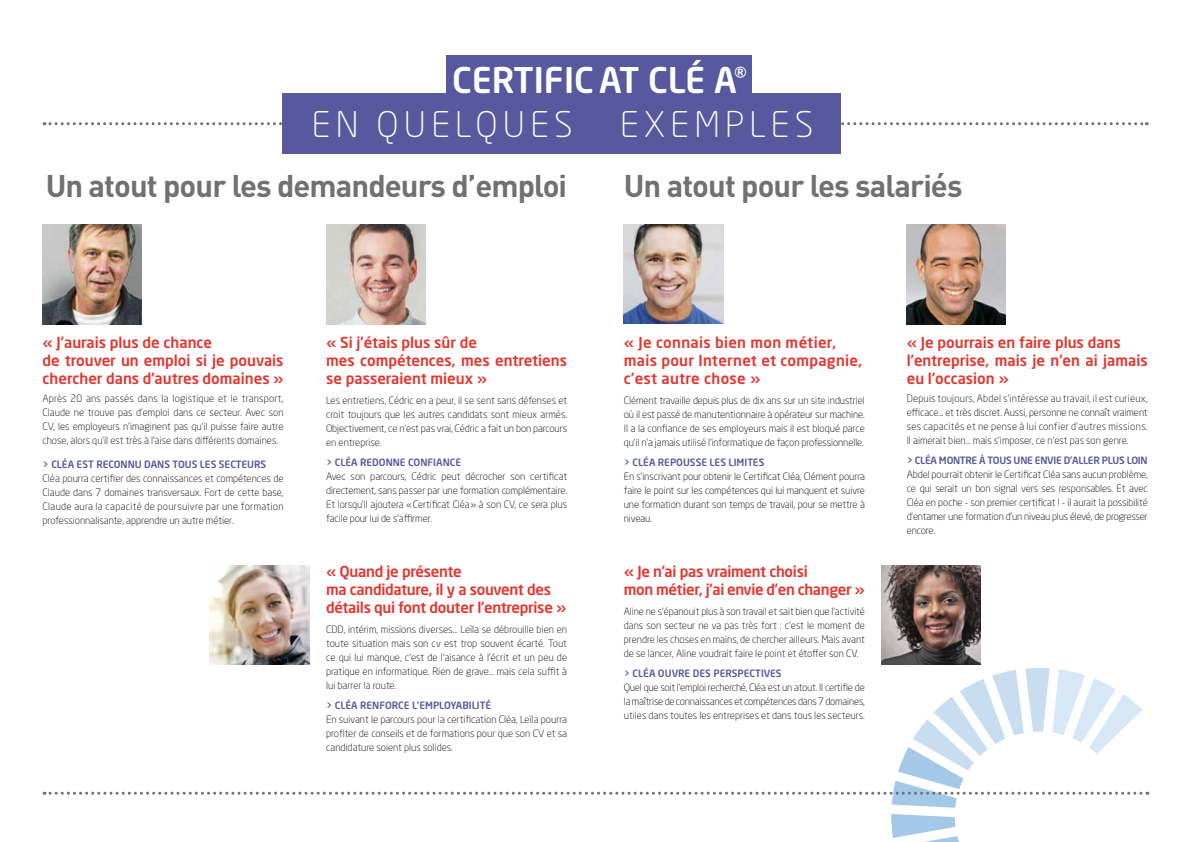
<style>
.page{position:relative;width:1191px;height:842px;background:#fff}
.page>*{position:absolute;margin:0;border:0;box-sizing:border-box;transform-origin:0 0}
.t1{font:300 35px "Neo Sans Std";color:#fff}
.t2{font:500 35px "Neo Sans Std";color:#fff}
.t3{font:700 31px "DIN";letter-spacing:-.05em;color:#707172}
.t4{font:500 15px/18px "Neo Sans Std";color:#e5352d}
.t5{font:500 15px/18px "Neo Sans Std";letter-spacing:-.02em;color:#e5352d}
.t6{font:500 15px/18px "Neo Sans Std";letter-spacing:.02em;color:#e5352d}
.t7{font:300 10px/14px "Neo Sans Std";letter-spacing:-.01em;color:#000;text-align:justify}
.t8{font:500 10px "Neo Sans Std";letter-spacing:-.02em;color:#58589f}
.t9{font:500 10px "Neo Sans Std";color:#58589f}
</style>
<div class="page">
<svg style="left:891px;top:814px;width:68px;height:28px"></svg>
<svg style="left:44px;top:122px;width:238px;height:3px"></svg>
<svg style="left:44px;top:668px;width:1104px;height:140px"></svg>
<svg style="left:840px;top:122px;width:307px;height:3px"></svg>
<div style="left:282px;top:94px;width:313px;height:60px;background:#58589f"></div>
<div style="left:595px;top:94px;width:245px;height:60px;background:#58589f"></div>
<div style="left:446px;top:55px;width:306px;height:47px;background:#58589f"></div>
<img style="left:210px;top:565px;width:99px;height:99px">
<img style="left:43px;top:225px;width:99px;height:99px">
<img style="left:906px;top:224px;width:100px;height:100px">
<img style="left:326px;top:225px;width:99px;height:99px">
<img style="left:881px;top:565px;width:99px;height:99px">
<img style="left:624px;top:224px;width:99px;height:100px">
<h1 class="t2" style="left:452px;top:58px;width:296px">CERTIFIC AT Clé A<sup>®</sup></h1>
<h1 class="t1" style="left:312px;top:103px;width:22px">en</h1>
<h1 class="t1" style="left:376px;top:103px;width:26px">quelques</h1>
<h1 class="t1" style="left:620px;top:103px;width:75px">exemples</h1>
<h2 class="t3" style="left:46px;top:165px;width:523px">Un atout pour les demandeurs d’emploi</h2>
<h2 class="t3" style="left:624px;top:165px;width:340px">Un atout pour les salariés</h2>
<h3 class="t4" style="left:43px;top:333px;width:242px">« J’aurais plus de chance<br>de trouver un emploi si je pouvais chercher dans d’autres domaines »</h3>
<p class="t7" style="left:43px;top:392px;width:242px">Après 20 ans passés dans la logistique et le transport, Claude ne trouve pas d’emploi dans ce secteur. Avec son CV, les employeurs n’imaginent pas qu’il puisse faire autre chose, alors qu’il est très à l’aise dans différents domaines.</p>
<p class="t8" style="left:43px;top:458px;width:41px">&gt; CléA est</p>
<p class="t8" style="left:96px;top:458px;width:8px">reconnu</p>
<p class="t8" style="left:144px;top:458px;width:8px">dans</p>
<p class="t8" style="left:173px;top:458px;width:8px">tous</p>
<p class="t8" style="left:200px;top:458px;width:7px">les</p>
<p class="t8" style="left:219px;top:458px;width:7px">secteurs</p>
<p class="t7" style="left:43px;top:472px;width:242px">Cléa pourra certifier des connaissances et compétences de Claude dans 7 domaines transversaux. Fort de cette base, Claude aura la capacité de poursuivre par une formation professionnalisante, apprendre un autre métier.</p>
<h3 class="t4" style="left:326px;top:333px;width:242px">« Si j’étais plus sûr de<br>mes compétences, mes entretiens se passeraient mieux »</h3>
<p class="t7" style="left:326px;top:394px;width:242px">Les entretiens, Cédric en a peur, il se sent sans défenses et croit toujours que les autres candidats sont mieux armés.<br>Objectivement, ce n’est pas vrai, Cédric a fait un bon parcours en entreprise.</p>
<p class="t8" style="left:326px;top:456px;width:42px">&gt; CléA redonne</p>
<p class="t8" style="left:408px;top:456px;width:7px">confiance</p>
<p class="t7" style="left:326px;top:470px;width:242px">Avec son parcours, Cédric peut décrocher son certificat directement, sans passer par une formation complémentaire.<br>Et lorsqu’il ajoutera «Certificat Cléa» à son CV, ce sera plus facile pour lui de s’affirmer.</p>
<h3 class="t5" style="left:326px;top:562px;width:242px">« Quand je présente<br>ma candidature, il y a souvent des détails qui font douter l’entreprise »</h3>
<p class="t7" style="left:326px;top:622px;width:242px">CDD, intérim, missions diverses… Leïla se débrouille bien en toute situation mais son cv est trop souvent écarté. Tout ce qui lui manque, c’est de l’aisance à l’écrit et un peu de pratique en informatique. Rien de grave… mais cela suffit à lui barrer la route.</p>
<p class="t9" style="left:326px;top:698px;width:166px">&gt; CléA renforce l’employabilité</p>
<p class="t7" style="left:326px;top:712px;width:242px">En suivant le parcours pour la certification Cléa, Leïla pourra profiter de conseils et de formations pour que son CV et sa candidature soient plus solides.</p>
<h3 class="t6" style="left:624px;top:333px;width:240px">« Je connais bien mon métier, mais pour Internet et compagnie, c’est autre chose »</h3>
<p class="t7" style="left:624px;top:394px;width:242px">Clément travaille depuis plus de dix ans sur un site industriel où il est passé de manutentionnaire à opérateur sur machine.<br>Il a la confiance de ses employeurs mais il est bloqué parce qu’il n’a jamais utilisé l’informatique de façon professionnelle.</p>
<p class="t8" style="left:624px;top:456px;width:42px">&gt; CléA repousse</p>
<p class="t8" style="left:709px;top:456px;width:7px">les</p>
<p class="t8" style="left:728px;top:456px;width:6px">limites</p>
<p class="t7" style="left:624px;top:470px;width:242px">En s’inscrivant pour obtenir le Certificat Cléa, Clément pourra faire le point sur les compétences qui lui manquent et suivre une formation durant son temps de travail, pour se mettre à niveau.</p>
<h3 class="t5" style="left:624px;top:562px;width:242px">« Je n’ai pas vraiment choisi<br>mon métier, j’ai envie d’en changer »</h3>
<p class="t7" style="left:624px;top:604px;width:242px">Aline ne s’épanouit plus à son travail et sait bien que l’activité dans son secteur ne va pas très fort : c’est le moment de prendre les choses en mains, de chercher ailleurs. Mais avant de se lancer, Aline voudrait faire le point et étoffer son CV.</p>
<p class="t8" style="left:624px;top:666px;width:42px">&gt; CléA ouvre</p>
<p class="t8" style="left:693px;top:666px;width:7px">des</p>
<p class="t8" style="left:713px;top:666px;width:7px">perspectives</p>
<p class="t7" style="left:624px;top:680px;width:242px">Quel que soit l’emploi recherché, Cléa est un atout. Il certifie de la maîtrise de connaissances et compétences dans 7 domaines, utiles dans toutes les entreprises et dans tous les secteurs.</p>
<h3 class="t4" style="left:906px;top:333px;width:242px">« Je pourrais en faire plus dans l’entreprise, mais je n’en ai jamais eu l’occasion »</h3>
<p class="t7" style="left:906px;top:392px;width:242px">Depuis toujours, Abdel s’intéresse au travail, il est curieux, efficace… et très discret. Aussi, personne ne connaît vraiment ses capacités et ne pense à lui confier d’autres missions.<br>Il aimerait bien… mais s’imposer, ce n’est pas son genre.</p>
<p class="t8" style="left:906px;top:454px;width:242px">&gt; CléA montre à tous une envie d’aller plus loin</p>
<p class="t7" style="left:906px;top:468px;width:242px">Abdel pourrait obtenir le Certificat Cléa sans aucun problème, ce qui serait un bon signal vers ses responsables. Et avec Cléa en poche - son premier certificat ! - il aurait la possibilité d’entamer une formation d’un niveau plus élevé, de progresser encore.</p>
</div>
